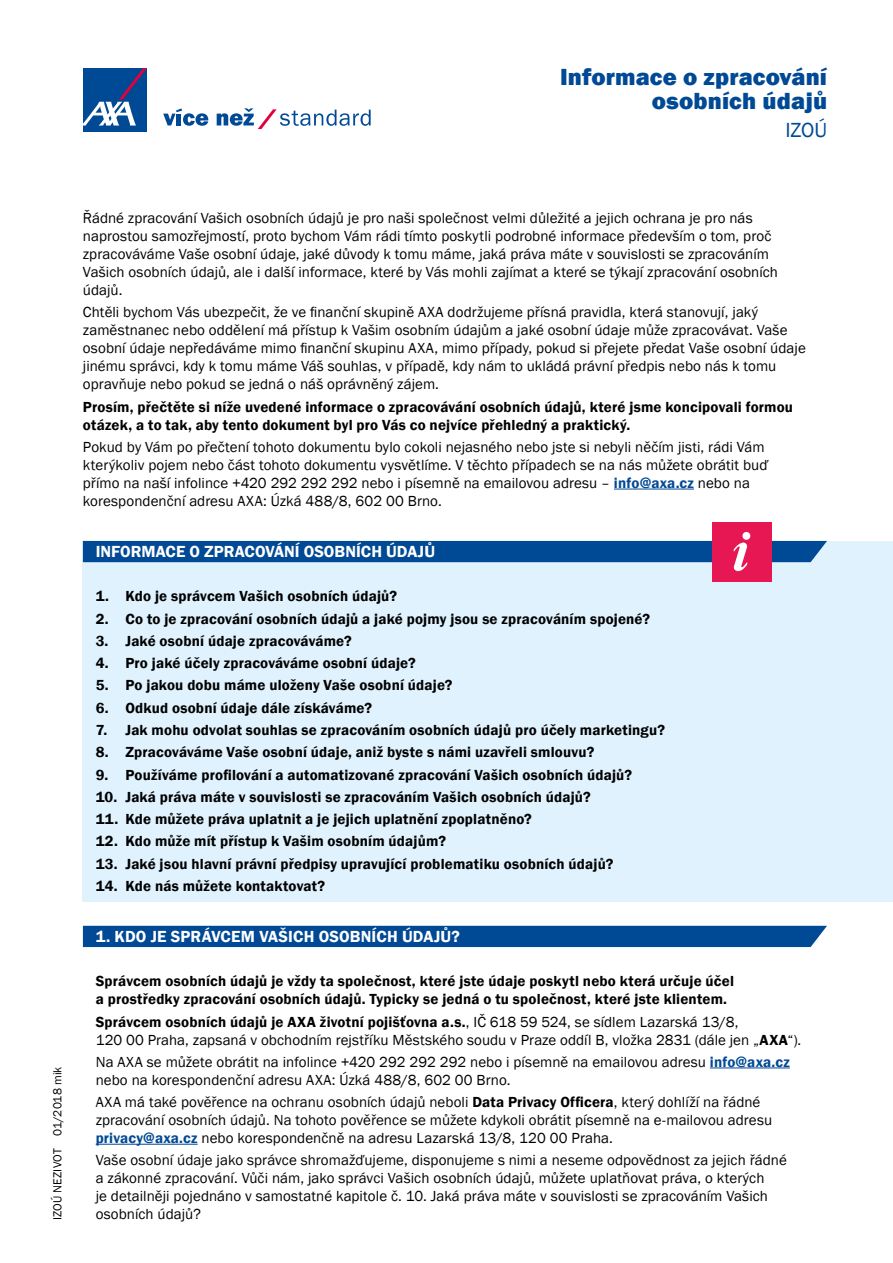
<style>
.page{position:relative;width:893px;height:1263px;background:#fff}
.page>*{position:absolute;margin:0;border:0;box-sizing:border-box;transform-origin:0 0}
.nadpisy{font:800 24px/24px "Franklin Gothic";letter-spacing:.005em;color:#004994;text-align:right}
.nadpisy-2{font:21px "Franklin Gothic";color:#004994}
.text_lišta{font:600 16.5px "Franklin Gothic";letter-spacing:.005em;color:#fff}
.text_bez_odsazeni{font:15px/18px "Franklin Gothic";letter-spacing:.005em;color:#000}
.bezny_text_doleva{font:15px/18px "Franklin Gothic";letter-spacing:.005em;color:#000}
.bezny_text_podbarven{font:600 15px "Franklin Gothic";letter-spacing:.01em;color:#000}
.bezny_text_doleva-2{font:600 15px/18px "Franklin Gothic";letter-spacing:.015em;color:#000}
.text_bez_odsazeni-2{font:600 15px/18px "Franklin Gothic";letter-spacing:.01em;color:#000}
.t1{font:12px "Franklin Gothic";letter-spacing:.01em;color:#000}
.s1{font-weight:600;color:#004994}
.s2{font-weight:600}
</style>
<div class="page">
<div style="left:83px;top:68px;width:64px;height:64px;background:#004994"></div>
<svg style="left:83px;top:68px;width:64px;height:58px"></svg>
<svg style="left:163px;top:108px;width:45px;height:18px"></svg>
<svg style="left:217px;top:108px;width:154px;height:21px"></svg>
<hr style="left:614px;top:489px;width:80px;height:1px;background:#004994">
<div style="left:83px;top:541px;width:810px;height:72px;background:#dff2fd"></div>
<div style="left:83px;top:608px;width:810px;height:71px;background:#dff2fd"></div>
<div style="left:83px;top:674px;width:810px;height:72px;background:#dff2fd"></div>
<div style="left:83px;top:741px;width:810px;height:72px;background:#dff2fd"></div>
<div style="left:83px;top:808px;width:810px;height:72px;background:#dff2fd"></div>
<div style="left:83px;top:830px;width:810px;height:72px;background:#dff2fd"></div>
<hr style="left:710px;top:1067px;width:80px;height:1px;background:#004994">
<hr style="left:96px;top:1144px;width:102px;height:1px;background:#004994">
<div style="left:712px;top:522px;width:60px;height:59px;background:#e61753"></div>
<svg style="left:83px;top:532px;width:744px;height:39px"></svg>
<div style="left:83px;top:926px;width:744px;height:21px;background:#004994"></div>
<p class="nadpisy" style="left:560px;top:65px;width:269px">Informace o zpracování osobních údajů</p>
<p class="nadpisy-2" style="left:785px;top:117px;width:43px">IZOÚ</p>
<p class="t1" style="left:50px;top:1220px;width:155px;rotate:-90deg">IZOÚ NEZIVOT 01/2018 mik</p>
<p class="text_bez_odsazeni" style="left:83px;top:209px;width:697px">Řádné zpracování Vašich osobních údajů je pro naši společnost velmi důležité a jejich ochrana je pro nás naprostou samozřejmostí, proto bychom Vám rádi tímto poskytli podrobné informace především o tom, proč zpracováváme Vaše osobní údaje, jaké důvody k tomu máme, jaká práva máte v souvislosti se zpracováním Vašich osobních údajů, ale i další informace, které by Vás mohli zajímat a které se týkají zpracování osobních údajů.</p>
<p class="text_bez_odsazeni" style="left:83px;top:304px;width:724px">Chtěli bychom Vás ubezpečit, že ve finanční skupině AXA dodržujeme přísná pravidla, která stanovují, jaký zaměstnanec nebo oddělení má přístup k Vašim osobním údajům a jaké osobní údaje může zpracovávat. Vaše osobní údaje nepředáváme mimo finanční skupinu AXA, mimo případy, pokud si přejete předat Vaše osobní údaje jinému správci, kdy k tomu máme Váš souhlas, v případě, kdy nám to ukládá právní předpis nebo nás k tomu opravňuje nebo pokud se jedná o náš oprávněný zájem.</p>
<p class="text_bez_odsazeni-2" style="left:83px;top:398px;width:712px">Prosím, přečtěte si níže uvedené informace o zpracovávání osobních údajů, které jsme koncipovali formou otázek, a to tak, aby tento dokument byl pro Vás co nejvíce přehledný a praktický.</p>
<p class="text_bez_odsazeni" style="left:83px;top:438px;width:687px">Pokud by Vám po přečtení tohoto dokumentu bylo cokoli nejasného nebo jste si nebyli něčím jisti, rádi Vám kterýkoliv pojem nebo část tohoto dokumentu vysvětlíme. V těchto případech se na nás můžete obrátit buď přímo na naší infolince +420 292 292 292 nebo i písemně na emailovou adresu – <span class="s1">info@axa.cz</span> nebo na korespondenční adresu AXA: Úzká 488/8, 602 00 Brno.</p>
<p class="text_lišta" style="left:96px;top:542px;width:341px">INFORMACE O ZPRACOVÁNÍ OSOBNÍCH ÚDAJŮ</p>
<p class="bezny_text_podbarven" style="left:96px;top:587px;width:303px">1. Kdo je správcem Vašich osobních údajů?</p>
<p class="bezny_text_podbarven" style="left:96px;top:609px;width:556px">2. Co to je zpracování osobních údajů a jaké pojmy jsou se zpracováním spojené?</p>
<p class="bezny_text_podbarven" style="left:96px;top:632px;width:258px">3. Jaké osobní údaje zpracováváme?</p>
<p class="bezny_text_podbarven" style="left:96px;top:654px;width:322px">4. Pro jaké účely zpracováváme osobní údaje?</p>
<p class="bezny_text_podbarven" style="left:96px;top:676px;width:358px">5. Po jakou dobu máme uloženy Vaše osobní údaje?</p>
<p class="bezny_text_podbarven" style="left:96px;top:698px;width:278px">6. Odkud osobní údaje dále získáváme?</p>
<p class="bezny_text_podbarven" style="left:96px;top:721px;width:571px">7. Jak mohu odvolat souhlas se zpracováním osobních údajů pro účely marketingu?</p>
<p class="bezny_text_podbarven" style="left:96px;top:743px;width:500px">8. Zpracováváme Vaše osobní údaje, aniž byste s námi uzavřeli smlouvu?</p>
<p class="bezny_text_podbarven" style="left:96px;top:765px;width:538px">9. Používáme profilování a automatizované zpracování Vašich osobních údajů?</p>
<p class="bezny_text_podbarven" style="left:96px;top:787px;width:497px">10. Jaká práva máte v souvislosti se zpracováním Vašich osobních údajů?</p>
<p class="bezny_text_podbarven" style="left:96px;top:810px;width:438px">11. Kde můžete práva uplatnit a je jejich uplatnění zpoplatněno?</p>
<p class="bezny_text_podbarven" style="left:96px;top:832px;width:352px">12. Kdo může mít přístup k Vašim osobním údajům?</p>
<p class="bezny_text_podbarven" style="left:96px;top:854px;width:519px">13. Jaké jsou hlavní právní předpisy upravující problematiku osobních údajů?</p>
<p class="bezny_text_podbarven" style="left:96px;top:876px;width:231px">14. Kde nás můžete kontaktovat?</p>
<p class="text_lišta" style="left:96px;top:926px;width:366px">1. KDO JE SPRÁVCEM VAŠICH OSOBNÍCH ÚDAJŮ?</p>
<p class="bezny_text_doleva-2" style="left:96px;top:972px;width:640px">Správcem osobních údajů je vždy ta společnost, které jste údaje poskytl nebo která určuje účel a prostředky zpracování osobních údajů. Typicky se jedná o tu společnost, které jste klientem.</p>
<p class="bezny_text_doleva" style="left:96px;top:1013px;width:707px"><span class="s2">Správcem osobních údajů je AXA životní pojišťovna a.s.</span>, IČ 618 59 524, se sídlem Lazarská 13/8,<br>120 00 Praha, zapsaná v obchodním rejstříku Městského soudu v Praze oddíl B, vložka 2831 (dále jen „<span class="s2">AXA</span>“).</p>
<p class="bezny_text_doleva" style="left:96px;top:1053px;width:696px">Na AXA se můžete obrátit na infolince +420 292 292 292 nebo i písemně na emailovou adresu <span class="s1">info@axa.cz </span>nebo na korespondenční adresu AXA: Úzká 488/8, 602 00 Brno.</p>
<p class="bezny_text_doleva" style="left:96px;top:1093px;width:678px">AXA má také pověřence na ochranu osobních údajů neboli <span class="s2">Data Privacy Officera</span>, který dohlíží na řádné zpracování osobních údajů. Na tohoto pověřence se můžete kdykoli obrátit písemně na e-mailovou adresu <span class="s1">privacy@axa.cz</span> nebo korespondenčně na adresu Lazarská 13/8, 120 00 Praha.</p>
<p class="bezny_text_doleva" style="left:96px;top:1152px;width:693px">Vaše osobní údaje jako správce shromažďujeme, disponujeme s nimi a neseme odpovědnost za jejich řádné a zákonné zpracování. Vůči nám, jako správci Vašich osobních údajů, můžete uplatňovat práva, o kterých<br>je detailněji pojednáno v samostatné kapitole č. 10. Jaká práva máte v souvislosti se zpracováním Vašich osobních údajů?</p>
</div>
